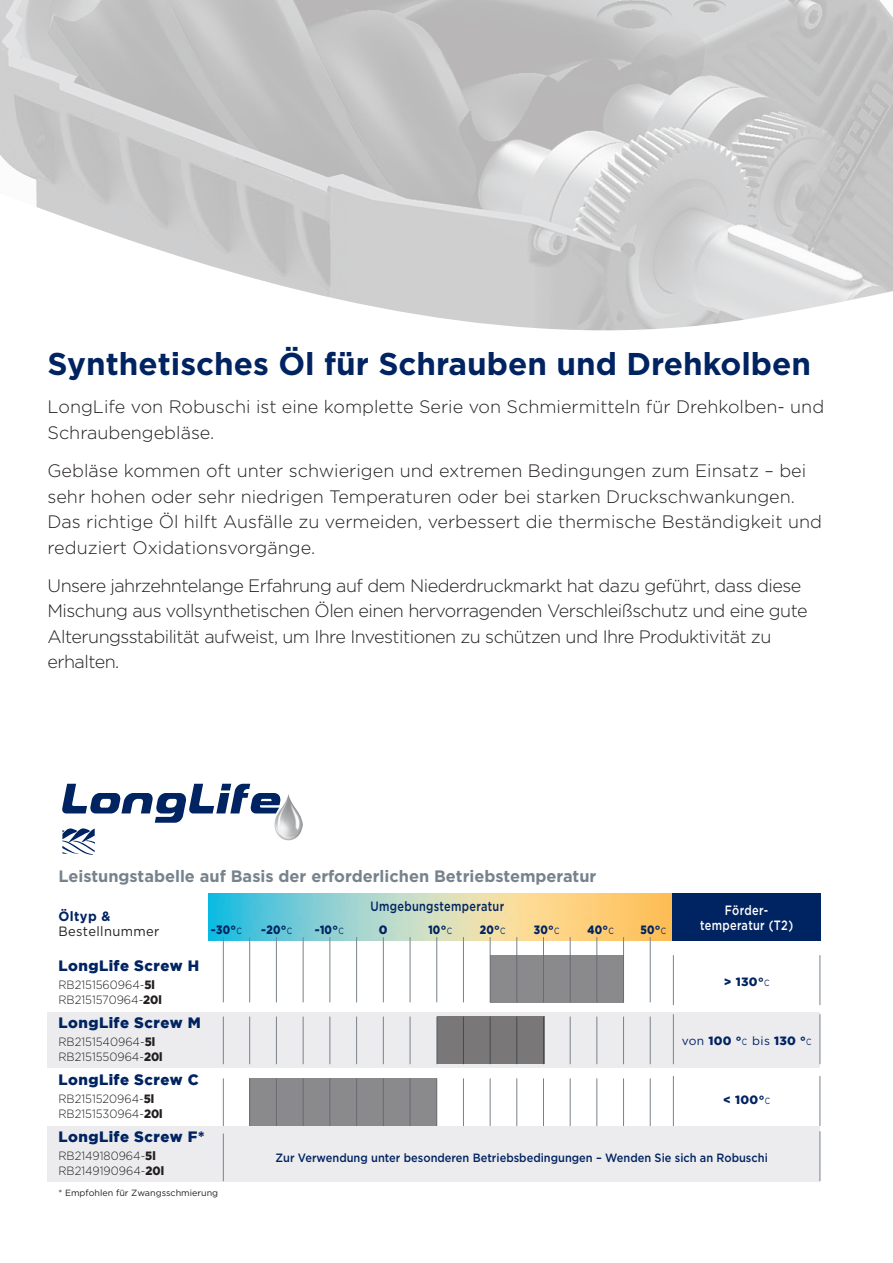
<style>
.page{position:relative;width:893px;height:1263px;background:#fff}
.page>*{position:absolute;margin:0;border:0;box-sizing:border-box;transform-origin:0 0}
.t1{font:700 31.5px "Gotham";color:#002361}
.t2{font:300 18px/25.5px "Gotham";letter-spacing:-.005em;color:#231f20}
.t3{font:300 18px/25.5px "Gotham";letter-spacing:-.03em;color:#231f20}
.t4{font:700 16.5px "Gotham";color:#77838c}
.t5{font:900 15px "Gotham";letter-spacing:.03em;color:#002361}
.t6{font:500 13.5px/15px "Gotham";letter-spacing:.03em;color:#fff;text-align:center;scale:.81 1}
.t7{font:500 13.5px "Gotham";letter-spacing:.03em;color:#002361;scale:.81 1}
.t8{font:13.5px/15px "Gotham";letter-spacing:.03em;color:#231f20;scale:.96 1}
.t9{font:300 12px/15px "Gotham";color:#231f20;scale:.94 1}
.t10{font:500 12px "Gotham";color:#002361;scale:.92 1}
.t11{font:900 12px "Gotham";letter-spacing:.03em;color:#002361}
.t12{font:900 12px "Gotham";letter-spacing:.03em;color:#002361;scale:.85 1}
.t13{font:9px "Gotham";color:#231f20}
.s1{font-weight:700;color:#002361}
.s2{font-weight:400;font-size:9px}
.s3{font-weight:900}
.s4{font-weight:400}
</style>
<div class="page">
<img style="left:0;top:0;width:893px;height:331px">
<svg style="left:62px;top:784px;width:212px;height:71px"></svg>
<img style="left:274px;top:793px;width:29px;height:48px">
<div style="left:48px;top:1126px;width:771px;height:56px;background:#ececee"></div>
<div style="left:48px;top:1012px;width:771px;height:55px;background:#ececee"></div>
<img style="left:209px;top:893px;width:463px;height:47px">
<div style="left:672px;top:893px;width:149px;height:47px;background:#002361"></div>
<hr style="left:223px;top:937px;width:1px;height:65px;background:#77838c">
<hr style="left:223px;top:1016px;width:1px;height:48px;background:#77838c">
<hr style="left:223px;top:1078px;width:1px;height:48px;background:#77838c">
<hr style="left:223px;top:1133px;width:1px;height:48px;background:#77838c">
<hr style="left:356px;top:937px;width:1px;height:65px;background:#77838c">
<hr style="left:356px;top:1016px;width:1px;height:48px;background:#77838c">
<hr style="left:543px;top:937px;width:1px;height:65px;background:#77838c">
<hr style="left:543px;top:1078px;width:1px;height:48px;background:#77838c">
<hr style="left:596px;top:937px;width:1px;height:65px;background:#77838c">
<hr style="left:596px;top:1016px;width:1px;height:48px;background:#77838c">
<hr style="left:596px;top:1078px;width:1px;height:48px;background:#77838c">
<hr style="left:463px;top:937px;width:1px;height:65px;background:#77838c">
<hr style="left:463px;top:1078px;width:1px;height:48px;background:#77838c">
<hr style="left:650px;top:937px;width:1px;height:65px;background:#77838c">
<hr style="left:650px;top:1016px;width:1px;height:48px;background:#77838c">
<hr style="left:650px;top:1078px;width:1px;height:48px;background:#77838c">
<hr style="left:410px;top:937px;width:1px;height:65px;background:#77838c">
<hr style="left:410px;top:1016px;width:1px;height:48px;background:#77838c">
<hr style="left:276px;top:937px;width:1px;height:65px;background:#77838c">
<hr style="left:276px;top:1016px;width:1px;height:48px;background:#77838c">
<hr style="left:249px;top:937px;width:1px;height:65px;background:#77838c">
<hr style="left:249px;top:1016px;width:1px;height:48px;background:#77838c">
<hr style="left:383px;top:937px;width:1px;height:65px;background:#77838c">
<hr style="left:383px;top:1016px;width:1px;height:48px;background:#77838c">
<hr style="left:436px;top:937px;width:1px;height:65px;background:#77838c">
<hr style="left:436px;top:1016px;width:1px;height:48px;background:#77838c">
<hr style="left:329px;top:937px;width:1px;height:65px;background:#77838c">
<hr style="left:329px;top:1016px;width:1px;height:48px;background:#77838c">
<hr style="left:516px;top:937px;width:1px;height:65px;background:#77838c">
<hr style="left:516px;top:1078px;width:1px;height:48px;background:#77838c">
<hr style="left:570px;top:937px;width:1px;height:65px;background:#77838c">
<hr style="left:570px;top:1016px;width:1px;height:48px;background:#77838c">
<hr style="left:570px;top:1078px;width:1px;height:48px;background:#77838c">
<hr style="left:673px;top:955px;width:1px;height:50px;background:#77838c">
<hr style="left:673px;top:1014px;width:1px;height:50px;background:#77838c">
<hr style="left:673px;top:1076px;width:1px;height:50px;background:#77838c">
<hr style="left:819px;top:955px;width:1px;height:50px;background:#77838c">
<hr style="left:819px;top:1014px;width:1px;height:50px;background:#77838c">
<hr style="left:819px;top:1076px;width:1px;height:50px;background:#77838c">
<hr style="left:819px;top:1131px;width:1px;height:50px;background:#77838c">
<hr style="left:623px;top:937px;width:1px;height:65px;background:#77838c">
<hr style="left:623px;top:1016px;width:1px;height:48px;background:#77838c">
<hr style="left:623px;top:1078px;width:1px;height:48px;background:#77838c">
<hr style="left:303px;top:937px;width:1px;height:65px;background:#77838c">
<hr style="left:303px;top:1016px;width:1px;height:48px;background:#77838c">
<hr style="left:490px;top:937px;width:1px;height:65px;background:#77838c">
<hr style="left:490px;top:1078px;width:1px;height:48px;background:#77838c">
<div style="left:490px;top:955px;width:134px;height:47px;background:#8a8a8c"></div>
<div style="left:437px;top:1016px;width:107px;height:48px;background:#797778"></div>
<div style="left:249px;top:1078px;width:188px;height:48px;background:#8a8a8c"></div>
<p class="t1" style="left:48px;top:343px;width:765px">Synthetisches Öl für Schrauben und Drehkolben</p>
<p class="t2" style="left:48px;top:394px;width:778px">LongLife von Robuschi ist eine komplette Serie von Schmiermitteln für Drehkolben- und<br>Schraubengebläse.</p>
<p class="t2" style="left:48px;top:457px;width:776px">Gebläse kommen oft unter schwierigen und extremen Bedingungen zum Einsatz – bei sehr hohen oder sehr niedrigen Temperaturen oder bei starken Druckschwankungen.<br>Das richtige Öl hilft Ausfälle zu vermeiden, verbessert die thermische Beständigkeit und reduziert Oxidationsvorgänge.</p>
<p class="t3" style="left:48px;top:572px;width:762px">Unsere jahrzehntelange Erfahrung auf dem Niederdruckmarkt hat dazu geführt, dass diese Mischung aus vollsynthetischen Ölen einen hervorragenden Verschleißschutz und eine gute Alterungsstabilität aufweist, um Ihre Investitionen zu schützen und Ihre Produktivität zu erhalten.</p>
<p class="t4" style="left:58px;top:865px;width:539px">Leistungstabelle auf Basis der erforderlichen Betriebstemperatur</p>
<p class="t8" style="left:58px;top:909px;width:107px"><span class="s1">Öltyp &amp;<br></span>Bestellnummer</p>
<p class="t7" style="left:370px;top:898px;width:167px">Umgebungstemperatur</p>
<p class="t11" style="left:211px;top:922px;width:33px">-30°<span class="s2">C</span></p>
<p class="t11" style="left:261px;top:922px;width:33px">-20°<span class="s2">C</span></p>
<p class="t11" style="left:315px;top:922px;width:31px">-10°<span class="s2">C</span></p>
<p class="t11" style="left:379px;top:922px;width:10px">0</p>
<p class="t12" style="left:428px;top:922px;width:29px">10°<span class="s2">C</span></p>
<p class="t12" style="left:480px;top:922px;width:32px">20°<span class="s2">C</span></p>
<p class="t12" style="left:534px;top:922px;width:32px">30°<span class="s2">C</span></p>
<p class="t12" style="left:587px;top:922px;width:33px">40°<span class="s2">C</span></p>
<p class="t12" style="left:640px;top:922px;width:32px">50°<span class="s2">C</span></p>
<p class="t6" style="left:700px;top:902px;width:116px">Förder&shy;temperatur (T2)</p>
<p class="t5" style="left:58px;top:957px;width:142px">LongLife Screw H</p>
<p class="t9" style="left:58px;top:977px;width:112px">RB2151560964-<span class="s3">5l<br></span>RB2151570964-<span class="s3">20l</span></p>
<p class="t5" style="left:58px;top:1014px;width:144px">LongLife Screw M</p>
<p class="t9" style="left:58px;top:1034px;width:112px">RB2151540964-<span class="s3">5l<br></span>RB2151550964-<span class="s3">20l</span></p>
<p class="t5" style="left:58px;top:1071px;width:142px">LongLife Screw C</p>
<p class="t9" style="left:58px;top:1091px;width:112px">RB2151520964-<span class="s3">5l<br></span>RB2151530964-<span class="s3">20l</span></p>
<p class="t5" style="left:58px;top:1128px;width:147px">LongLife Screw F*</p>
<p class="t9" style="left:58px;top:1148px;width:114px">RB2149180964-<span class="s3">5l<br></span>RB2149190964-<span class="s3">20l</span></p>
<p class="t13" style="left:58px;top:1187px;width:161px">* Empfohlen für Zwangsschmierung</p>
<p class="t11" style="left:724px;top:975px;width:47px">&gt; 130°<span class="s2">C</span></p>
<p class="t11" style="left:682px;top:1034px;width:131px"><span class="s4">von</span> 100 °<span class="s2">C</span> <span class="s4">bis</span> 130 °<span class="s2">C</span></p>
<p class="t11" style="left:723px;top:1092px;width:48px">&lt; 100°<span class="s2">C</span></p>
<p class="t10" style="left:275px;top:1150px;width:537px">Zur Verwendung unter besonderen Betriebsbedingungen – Wenden Sie sich an Robuschi</p>
</div>
